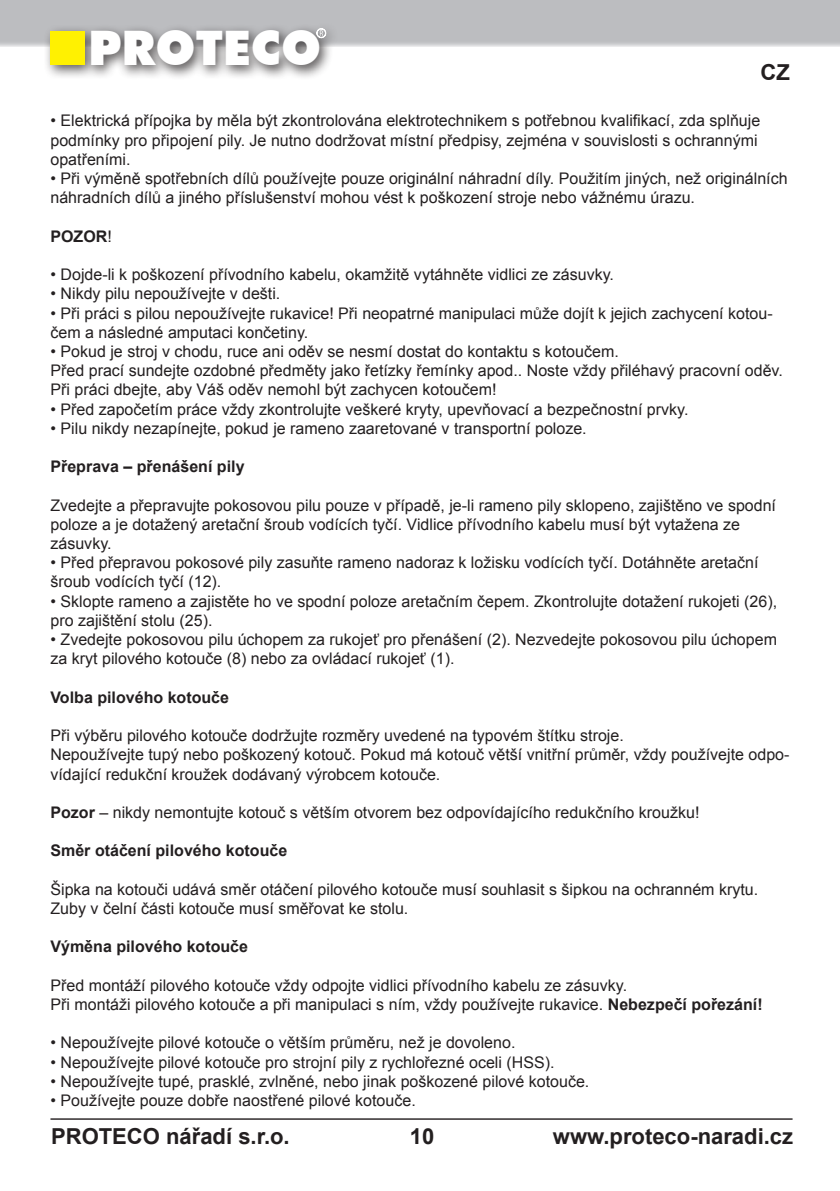
<style>
.page{position:relative;width:840px;height:1191px;background:#fff}
.page>*{position:absolute;margin:0;border:0;box-sizing:border-box;transform-origin:0 0}
.t1{font:900 47.6px "Futura BT";color:#fff}
.t2{font:700 22px "Arial";color:#231f20}
.t3{font:16px/19.2px "Arial";color:#231f20}
.t4{font:700 16px "Arial";color:#231f20}
.s1{font-weight:400}
.s2{font-weight:700}
</style>
<div class="page">
<div style="left:0;top:0;width:839px;height:46px;background:#bcbdc0"></div>
<hr style="left:50px;top:1118px;width:742px;height:1px;background:#231f20">
<div style="left:43px;top:22px;width:296px;height:59px;background:#231f20;opacity:.75"></div>
<div style="left:50px;top:31px;width:35px;height:34px;background:#fff101"></div>
<svg style="left:316px;top:28px;width:10px;height:10px"></svg>
<h1 class="t1" style="left:88px;top:20px;width:235px">PROTECO</h1>
<h2 class="t2" style="left:760px;top:57px;width:31px">CZ</h2>
<p class="t3" style="left:50px;top:111px;width:710px">• Elektrická přípojka by měla být zkontrolována elektrotechnikem s potřebnou kvalifikací, zda splňuje podmínky pro připojení pily. Je nutno dodržovat místní předpisy, zejména v souvislosti s ochrannými opatřeními.</p>
<p class="t3" style="left:50px;top:169px;width:738px">• Při výměně spotřebních dílů používejte pouze originální náhradní díly. Použitím jiných, než originálních náhradních dílů a jiného příslušenství mohou vést k poškození stroje nebo vážnému úrazu.</p>
<p class="t4" style="left:50px;top:225px;width:63px">POZOR<span class="s1">!</span></p>
<p class="t3" style="left:50px;top:265px;width:564px">• Dojde-li k poškození přívodního kabelu, okamžitě vytáhněte vidlici ze zásuvky.</p>
<p class="t3" style="left:50px;top:284px;width:231px">• Nikdy pilu nepoužívejte v dešti.</p>
<p class="t3" style="left:50px;top:303px;width:723px">• Při práci s pilou nepoužívejte rukavice! Při neopatrné manipulaci může dojít k jejich zachycení kotou&shy;čem a následné amputaci končetiny.</p>
<p class="t3" style="left:50px;top:342px;width:733px">• Pokud je stroj v chodu, ruce ani oděv se nesmí dostat do kontaktu s kotoučem.<br>Před prací sundejte ozdobné předměty jako řetízky řemínky apod.. Noste vždy přiléhavý pracovní oděv.<br>Při práci dbejte, aby Váš oděv nemohl být zachycen kotoučem!</p>
<p class="t3" style="left:50px;top:399px;width:639px">• Před započetím práce vždy zkontrolujte veškeré kryty, upevňovací a bezpečnostní prvky.</p>
<p class="t3" style="left:50px;top:419px;width:537px">• Pilu nikdy nezapínejte, pokud je rameno zaaretované v transportní poloze.</p>
<p class="t4" style="left:50px;top:456px;width:195px">Přeprava – přenášení pily</p>
<p class="t3" style="left:50px;top:495px;width:726px">Zvedejte a přepravujte pokosovou pilu pouze v případě, je-li rameno pily sklopeno, zajištěno ve spodní poloze a je dotažený aretační šroub vodících tyčí. Vidlice přívodního kabelu musí být vytažena ze zásuvky.</p>
<p class="t3" style="left:50px;top:553px;width:709px">• Před přepravou pokosové pily zasuňte rameno nadoraz k ložisku vodících tyčí. Dotáhněte aretační šroub vodících tyčí (12).</p>
<p class="t3" style="left:50px;top:591px;width:727px">• Sklopte rameno a zajistěte ho ve spodní poloze aretačním čepem. Zkontrolujte dotažení rukojeti (26), pro zajištění stolu (25).</p>
<p class="t3" style="left:50px;top:630px;width:727px">• Zvedejte pokosovou pilu úchopem za rukojeť pro přenášení (2). Nezvedejte pokosovou pilu úchopem za kryt pilového kotouče (8) nebo za ovládací rukojeť (1).</p>
<p class="t4" style="left:50px;top:686px;width:180px">Volba pilového kotouče</p>
<p class="t3" style="left:50px;top:726px;width:740px">Při výběru pilového kotouče dodržujte rozměry uvedené na typovém štítku stroje.<br>Nepoužívejte tupý nebo poškozený kotouč. Pokud má kotouč větší vnitřní průměr, vždy používejte odpo&shy;vídající redukční kroužek dodávaný výrobcem kotouče.</p>
<p class="t3" style="left:50px;top:803px;width:650px"><span class="s2">Pozor</span> – nikdy nemontujte kotouč s větším otvorem bez odpovídajícího redukčního kroužku!</p>
<p class="t4" style="left:50px;top:840px;width:238px">Směr otáčení pilového kotouče</p>
<p class="t3" style="left:50px;top:879px;width:708px">Šipka na kotouči udává směr otáčení pilového kotouče musí souhlasit s šipkou na ochranném krytu.<br>Zuby v čelní části kotouče musí směřovat ke stolu.</p>
<p class="t4" style="left:50px;top:936px;width:199px">Výměna pilového kotouče</p>
<p class="t3" style="left:50px;top:975px;width:713px">Před montáží pilového kotouče vždy odpojte vidlici přívodního kabelu ze zásuvky.<br>Při montáži pilového kotouče a při manipulaci s ním, vždy používejte rukavice. <span class="s2">Nebezpečí pořezání!</span></p>
<p class="t3" style="left:50px;top:1033px;width:466px">• Nepoužívejte pilové kotouče o větším průměru, než je dovoleno.</p>
<p class="t3" style="left:50px;top:1052px;width:505px">• Nepoužívejte pilové kotouče pro strojní pily z rychlořezné oceli (HSS).</p>
<p class="t3" style="left:50px;top:1071px;width:540px">• Nepoužívejte tupé, prasklé, zvlněné, nebo jinak poškozené pilové kotouče.</p>
<p class="t3" style="left:50px;top:1091px;width:366px">• Používejte pouze dobře naostřené pilové kotouče.</p>
<h2 class="t2" style="left:51px;top:1122px;width:240px">PROTECO nářadí s.r.o.</h2>
<h2 class="t2" style="left:552px;top:1122px;width:241px">www.proteco-naradi.cz</h2>
<h2 class="t2" style="left:409px;top:1122px;width:26px">10</h2>
</div>
